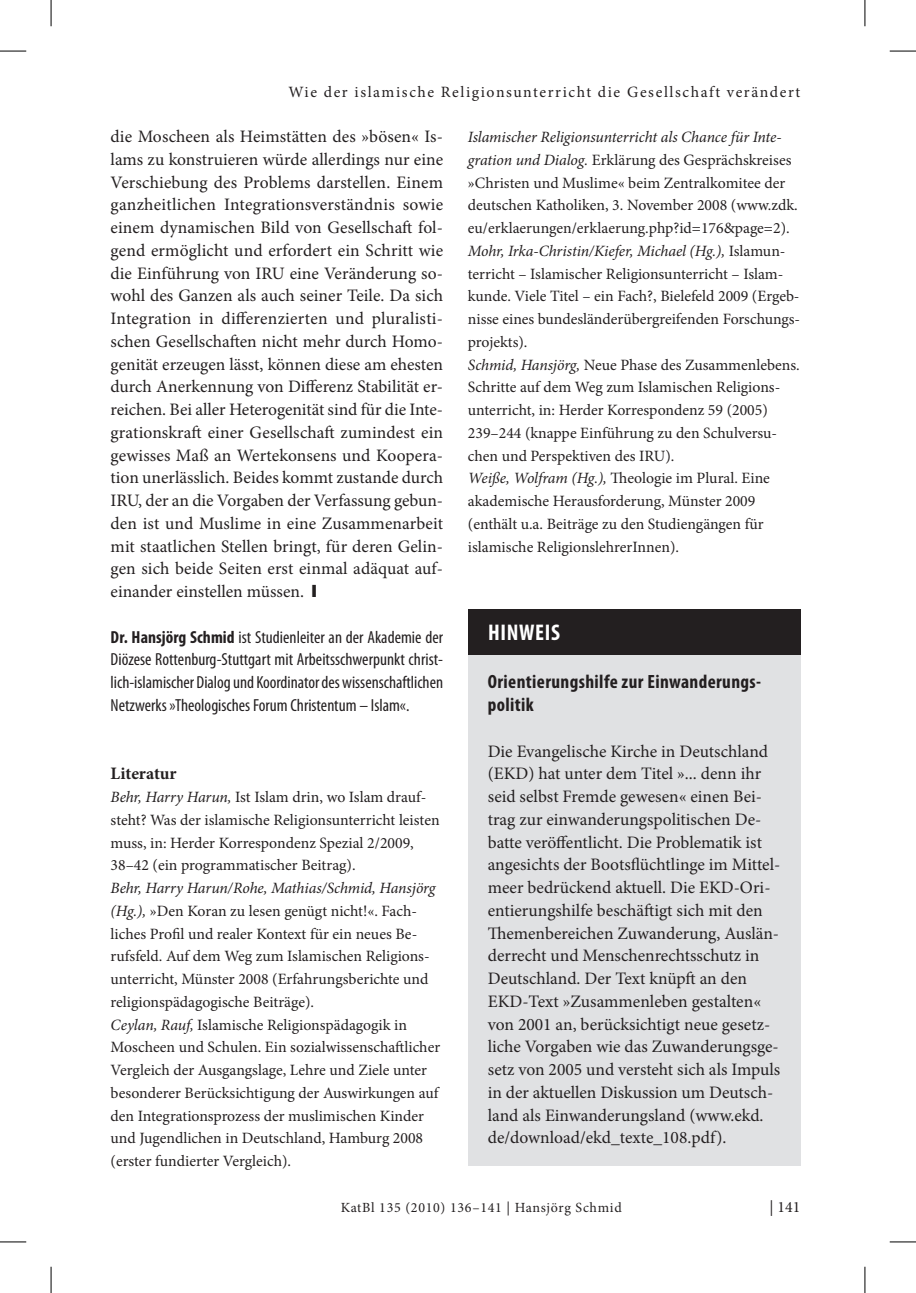
<style>
.page{position:relative;width:916px;height:1293px;background:#fff}
.page>*{position:absolute;margin:0;border:0;box-sizing:border-box;transform-origin:0 0}
.t1{font:700 condensed 22.75px "Myriad Pro";letter-spacing:.03em;color:#fff}
.t2{font:700 condensed 19.25px/22.8px "Myriad Pro";letter-spacing:.02em;color:#231f20}
.t3{font:17.5px/22.8px "Minion Pro";color:#231f20;text-align:justify}
.t4{font:condensed 17.5px/22.8px "Myriad Pro";color:#231f20;text-align:justify}
.t5{font:700 17.5px "Minion Pro";letter-spacing:-.005em;color:#231f20}
.t6{font:15.75px/22.8px "Minion Pro";color:#231f20}
.t7{font:15.75px "Minion Pro";letter-spacing:.1em;color:#231f20}
.t8{font:14px "Minion Pro";letter-spacing:.05em;color:#231f20}
.s1{font-weight:700}
.s2{font-style:italic}
</style>
<div class="page">
<div style="left:468px;top:617px;width:332px;height:548px;background:#e0e1e3"></div>
<div style="left:468px;top:609px;width:332px;height:45px;background:#231f20"></div>
<svg style="left:0;top:51px;width:26px;height:1px"></svg>
<svg style="left:889px;top:51px;width:27px;height:1px"></svg>
<svg style="left:0;top:1241px;width:26px;height:1px"></svg>
<svg style="left:889px;top:1241px;width:27px;height:1px"></svg>
<svg style="left:51px;top:0;width:1px;height:26px"></svg>
<svg style="left:51px;top:1266px;width:1px;height:27px"></svg>
<svg style="left:864px;top:0;width:1px;height:26px"></svg>
<svg style="left:864px;top:1266px;width:1px;height:27px"></svg>
<p class="t7" style="left:288px;top:85px;width:513px">Wie der islamische Religionsunterricht die Gesellschaft verändert</p>
<p class="t3" style="left:111px;top:126px;width:334px">die Moscheen als Heimstätten des »bösen« Is&shy;lams zu konstruieren würde allerdings nur eine Verschiebung des Problems darstellen. Einem ganzheitlichen Integrationsverständnis sowie einem dynamischen Bild von Gesellschaft fol&shy;gend ermöglicht und erfordert ein Schritt wie die Einführung von IRU eine Veränderung so&shy;wohl des Ganzen als auch seiner Teile. Da sich Integration in differenzierten und pluralisti&shy;schen Gesellschaften nicht mehr durch Homo&shy;genität erzeugen lässt, können diese am ehesten durch Anerkennung von Differenz Stabilität er&shy;reichen. Bei aller Heterogenität sind für die Inte&shy;grationskraft einer Gesellschaft zumindest ein gewisses Maß an Wertekonsens und Koopera&shy;tion unerlässlich. Beides kommt zustande durch IRU, der an die Vorgaben der Verfassung gebun&shy;den ist und Muslime in eine Zusammenarbeit mit staatlichen Stellen bringt, für deren Gelin&shy;gen sich beide Seiten erst einmal adäquat auf&shy;einander einstellen müssen. ❙</p>
<p class="t4" style="left:111px;top:627px;width:334px"><span class="s1">Dr. Hansjörg Schmid</span> ist Studienleiter an der Akademie der Diözese Rottenburg-Stuttgart mit Arbeitsschwerpunkt christ&shy;lich-islamischer Dialog und Koordinator des wissenschaftlichen Netzwerks »Theologisches Forum Christentum – Islam«.</p>
<p class="t6" style="left:468px;top:127px;width:334px"><span class="s2">Islamischer Religionsunterricht als Chance für Inte - gration und Dialog.</span> Erklärung des Gesprächskreises »Christen und Muslime« beim Zentralkomitee der deutschen Katholiken, 3. November 2008 (www.zdk. eu/erklaerungen/erklaerung.php?id=176&amp;page=2).<br><span class="s2">Mohr, Irka-Christin/Kiefer, Michael (Hg.),</span> Islamun&shy;terricht – Islamischer Religionsunterricht – Islam&shy;kunde. Viele Titel – ein Fach?, Bielefeld 2009 (Ergeb - nisse eines bundesländerübergreifenden Forschungs&shy;projekts).<br><span class="s2">Schmid, Hansjörg,</span> Neue Phase des Zusammenlebens.<br>Schritte auf dem Weg zum Islamischen Religions&shy;unterricht, in: Herder Korrespondenz 59 (2005)<br>239–244 (knappe Einführung zu den Schulversu&shy;chen und Perspektiven des IRU).<br><span class="s2">Weiße, Wolfram (Hg.),</span> Theologie im Plural. Eine akademische Herausforderung, Münster 2009 (enthält u.a. Beiträge zu den Studiengängen für islamische ReligionslehrerInnen).</p>
<h1 class="t1" style="left:488px;top:624px;width:74px">HINWEIS</h1>
<p class="t2" style="left:488px;top:672px;width:275px">Orientierungshilfe zur Einwanderungs&shy;politik</p>
<p class="t3" style="left:488px;top:741px;width:294px;text-align:left">Die Evangelische Kirche in Deutschland (EKD) hat unter dem Titel »... denn ihr seid selbst Fremde gewesen« einen Bei - trag zur einwanderungspolitischen De - batte veröffentlicht. Die Problematik ist angesichts der Bootsflüchtlinge im Mittel - meer bedrückend aktuell. Die EKD-Ori&shy;entierungshilfe beschäftigt sich mit den Themenbereichen Zuwanderung, Auslän - derrecht und Menschenrechtsschutz in Deutschland. Der Text knüpft an den EKD-Text »Zusam men leben ge stalten« von 2001 an, berücksichtigt neue gesetz - liche Vorgaben wie das Zuwanderungsge&shy;setz von 2005 und versteht sich als Impuls in der aktuellen Diskussion um Deutsch&shy;land als Einwanderungsland (www.ekd. de/download/ekd_texte_108.pdf).</p>
<p class="t5" style="left:111px;top:766px;width:67px">Literatur</p>
<p class="t6" style="left:111px;top:787px;width:330px"><span class="s2">Behr, Harry Harun,</span> Ist Islam drin, wo Islam drauf - steht? Was der islamische Religionsunterricht leisten muss, in: Herder Korrespondenz Spezial 2/2009, 38–42 (ein programmatischer Beitrag).</p>
<p class="t6" style="left:111px;top:878px;width:331px"><span class="s2">Behr, Harry Harun/Rohe, Mathias/Schmid, Hansjörg (Hg.),</span> »Den Koran zu lesen genügt nicht!«. Fach&shy;liches Profil und realer Kontext für ein neues Be - rufsfeld. Auf dem Weg zum Islamischen Religions&shy;unterricht, Münster 2008 (Erfahrungsberichte und religionspädagogische Beiträge).<br><span class="s2">Ceylan, Rauf,</span> Islamische Religionspädagogik in Moscheen und Schulen. Ein sozialwissenschaftlicher Vergleich der Ausgangslage, Lehre und Ziele unter besonderer Berücksichtigung der Auswirkungen auf den Integrationsprozess der muslimischen Kinder und Jugendlichen in Deutschland, Hamburg 2008 (erster fundierter Vergleich).</p>
<p class="t8" style="left:341px;top:1201px;width:282px">KatBl 135 (2010) 136–141 | Hansjörg Schmid</p>
<p class="t6" style="left:769px;top:1196px;width:33px">| 141</p>
</div>
